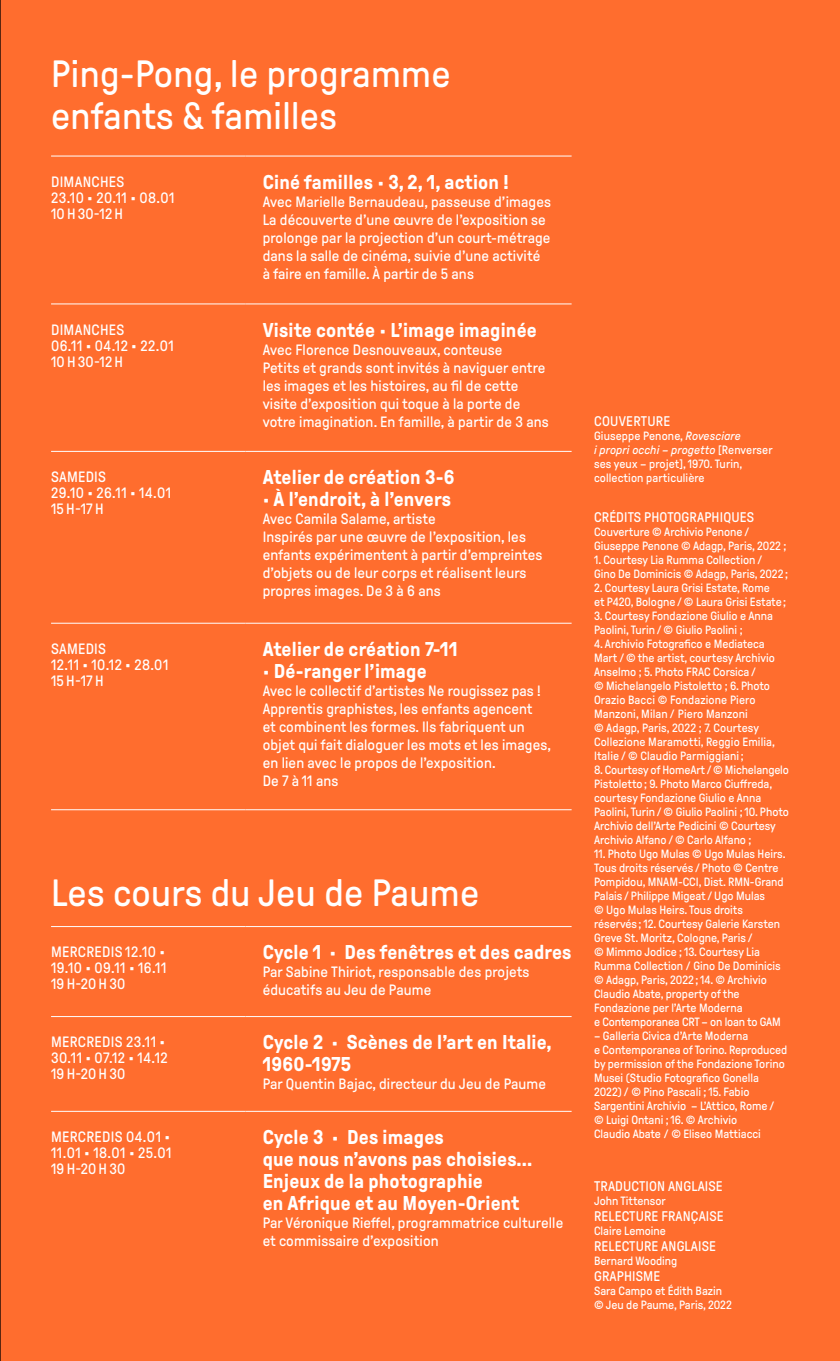
<style>
.page{position:relative;width:840px;height:1361px;background:#fff}
.page>*{position:absolute;margin:0;border:0;box-sizing:border-box;transform-origin:0 0}
.t1{font:38px/42px "GT Pressura";letter-spacing:.01em;color:#fff}
.t2{font:700 20px/22px "GT Pressura";letter-spacing:.01em;color:#fff}
.t3{font:15px/18px "GT Pressura";letter-spacing:.01em;color:#fff}
.t4{font:14px "GT Pressura";letter-spacing:.01em;color:#fff}
.t5{font:12px/14px "GT Pressura";color:#fff}
.s1{font-style:italic}
</style>
<div class="page">
<div style="left:0;top:0;width:839px;height:1361px;background:#ff6d2e"></div>
<hr style="left:51px;top:156px;width:194px;height:1px;background:#fff">
<hr style="left:245px;top:156px;width:326px;height:1px;background:#fff">
<hr style="left:51px;top:303px;width:194px;height:1px;background:#fff">
<hr style="left:245px;top:303px;width:326px;height:1px;background:#fff">
<hr style="left:51px;top:451px;width:194px;height:1px;background:#fff">
<hr style="left:245px;top:451px;width:326px;height:1px;background:#fff">
<hr style="left:51px;top:623px;width:194px;height:1px;background:#fff">
<hr style="left:245px;top:623px;width:326px;height:1px;background:#fff">
<hr style="left:51px;top:809px;width:194px;height:1px;background:#fff">
<hr style="left:245px;top:809px;width:326px;height:1px;background:#fff">
<hr style="left:51px;top:926px;width:194px;height:1px;background:#fff">
<hr style="left:245px;top:926px;width:326px;height:1px;background:#fff">
<hr style="left:51px;top:1016px;width:194px;height:1px;background:#fff">
<hr style="left:245px;top:1016px;width:326px;height:1px;background:#fff">
<hr style="left:51px;top:1111px;width:194px;height:1px;background:#fff">
<hr style="left:245px;top:1111px;width:326px;height:1px;background:#fff">
<hr style="left:0;top:0;width:1px;height:1361px;background:#000">
<h1 class="t1" style="left:51px;top:53px;width:400px">Ping-Pong, le programme enfants &amp; familles</h1>
<p class="t3" style="left:51px;top:174px;width:125px;line-height:16px">DIMANCHES<br>23.10 • 20.11 • 08.01<br>10 H 30-12 H</p>
<h2 class="t2" style="left:262px;top:171px;width:247px">Ciné familles • 3, 2, 1, action !</h2>
<p class="t3" style="left:262px;top:193px;width:289px">Avec Marielle Bernaudeau, passeuse d’images La découverte d’une œuvre de l’exposition se prolonge par la projection d’un court-métrage dans la salle de cinéma, suivie d’une activité à faire en famille. À partir de 5 ans</p>
<p class="t3" style="left:51px;top:322px;width:124px;line-height:16px">DIMANCHES<br>06.11 • 04.12 • 22.01<br>10 H 30-12 H</p>
<h2 class="t2" style="left:262px;top:319px;width:275px">Visite contée • L’image imaginée</h2>
<p class="t3" style="left:262px;top:341px;width:287px">Avec Florence Desnouveaux, conteuse<br>Petits et grands sont invités à naviguer entre les images et les histoires, au fil de cette visite d’exposition qui toque à la porte de votre imagination. En famille, à partir de 3 ans</p>
<p class="t3" style="left:51px;top:469px;width:122px;line-height:16px">SAMEDIS<br>29.10 • 26.11 • 14.01<br>15 H-17 H</p>
<h2 class="t2" style="left:262px;top:467px;width:193px">Atelier de création 3-6</h2>
<h2 class="t2" style="left:262px;top:489px;width:190px">• À l’endroit, à l’envers</h2>
<p class="t3" style="left:262px;top:510px;width:281px">Avec Camila Salame, artiste<br>Inspirés par une œuvre de l’exposition, les enfants expérimentent à partir d’empreintes d’objets ou de leur corps et réalisent leurs propres images. De 3 à 6 ans</p>
<p class="t3" style="left:51px;top:641px;width:119px;line-height:16px">SAMEDIS<br>12.11 • 10.12 • 28.01<br>15 H-17 H</p>
<h2 class="t2" style="left:262px;top:638px;width:196px">Atelier de création 7-11</h2>
<h2 class="t2" style="left:262px;top:660px;width:165px">• Dé-ranger l’image</h2>
<p class="t3" style="left:262px;top:682px;width:289px">Avec le collectif d’artistes Ne rougissez pas !<br>Apprentis graphistes, les enfants agencent<br>et combinent les formes. Ils fabriquent un objet qui fait dialoguer les mots et les images, en lien avec le propos de l’exposition.<br>De 7 à 11 ans</p>
<h1 class="t1" style="left:51px;top:873px;width:429px">Les cours du Jeu de Paume</h1>
<p class="t3" style="left:51px;top:944px;width:117px;line-height:16px;text-align:justify">MERCREDIS 12.10 • 19.10 • 09.11 • 16.11<br>19 H-20 H 30</p>
<h2 class="t2" style="left:262px;top:942px;width:310px">Cycle 1 • Des fenêtres et des cadres</h2>
<p class="t3" style="left:262px;top:963px;width:268px">Par Sabine Thiriot, responsable des projets éducatifs au Jeu de Paume</p>
<p class="t3" style="left:51px;top:1034px;width:118px;line-height:16px">MERCREDIS 23.11 •<br>30.11 • 07.12 • 14.12<br>19 H-20 H 30</p>
<h2 class="t2" style="left:262px;top:1032px;width:290px">Cycle 2 • Scènes de l’art en Italie,<br>1960-1975</h2>
<p class="t3" style="left:262px;top:1075px;width:285px">Par Quentin Bajac, directeur du Jeu de Paume</p>
<p class="t3" style="left:51px;top:1129px;width:122px;line-height:16px;text-align:justify">MERCREDIS 04.01 • 11.01 • 18.01 • 25.01<br>19 H-20 H 30</p>
<h2 class="t2" style="left:262px;top:1126px;width:271px">Cycle 3 • Des images<br>que nous n’avons pas choisies…<br>Enjeux de la photographie<br>en Afrique et au Moyen-Orient</h2>
<p class="t3" style="left:262px;top:1214px;width:302px">Par Véronique Rieffel, programmatrice culturelle et commissaire d’exposition</p>
<p class="t4" style="left:593px;top:414px;width:78px">COUVERTURE</p>
<p class="t5" style="left:593px;top:429px;width:180px">Giuseppe Penone, <span class="s1">Rovesciare<br>i propri occhi – progetto</span> [Renverser ses yeux – projet], 1970. Turin, collection particulière</p>
<p class="t4" style="left:593px;top:509px;width:161px">CRÉDITS PHOTOGRAPHIQUES</p>
<p class="t5" style="left:593px;top:524px;width:194px">Couverture © Archivio Penone /<br>Giuseppe Penone © Adagp, Paris, 2022 ;</p>
<p class="t5" style="left:593px;top:553px;width:195px">1. Courtesy Lia Rumma Collection /<br>Gino De Dominicis © Adagp, Paris, 2022 ;</p>
<p class="t5" style="left:593px;top:581px;width:193px">2. Courtesy Laura Grisi Estate, Rome<br>et P420, Bologne / © Laura Grisi Estate ;</p>
<p class="t5" style="left:593px;top:609px;width:180px">3. Courtesy Fondazione Giulio e Anna<br>Paolini, Turin / © Giulio Paolini ;</p>
<p class="t5" style="left:593px;top:637px;width:182px">4. Archivio Fotografico e Mediateca Mart / © the artist, courtesy Archivio Anselmo ; 5. Photo FRAC Corsica /<br>© Michelangelo Pistoletto ; 6. Photo Orazio Bacci © Fondazione Piero Manzoni, Milan / Piero Manzoni<br>© Adagp, Paris, 2022 ; 7. Courtesy Collezione Maramotti, Reggio Emilia, Italie / © Claudio Parmiggiani ;</p>
<p class="t5" style="left:593px;top:763px;width:196px">8. Courtesy of HomeArt / © Michelangelo Pistoletto ; 9. Photo Marco Ciuffreda, courtesy Fondazione Giulio e Anna Paolini, Turin / © Giulio Paolini ; 10. Photo Archivio dell’Arte Pedicini © Courtesy Archivio Alfano / © Carlo Alfano ;</p>
<p class="t5" style="left:593px;top:847px;width:193px">11. Photo Ugo Mulas © Ugo Mulas Heirs.<br>Tous droits réservés / Photo © Centre Pompidou, MNAM-CCI, Dist. RMN-Grand Palais / Philippe Migeat / Ugo Mulas<br>© Ugo Mulas Heirs. Tous droits réservés ; 12. Courtesy Galerie Karsten Greve St. Moritz, Cologne, Paris /<br>© Mimmo Jodice ; 13. Courtesy Lia Rumma Collection / Gino De Dominicis © Adagp, Paris, 2022 ; 14. © Archivio Claudio Abate, property of the Fondazione per l’Arte Moderna<br>e Contemporanea CRT – on loan to GAM</p>
<p class="t5" style="left:593px;top:1029px;width:194px">– Galleria Civica d’Arte Moderna<br>e Contemporanea of Torino. Reproduced by permission of the Fondazione Torino Musei (Studio Fotografico Gonella 2022) / © Pino Pascali ; 15. Fabio Sargentini Archivio – L’Attico, Rome /<br>© Luigi Ontani ; 16. © Archivio<br>Claudio Abate / © Eliseo Mattiacci</p>
<p class="t4" style="left:593px;top:1179px;width:130px">TRADUCTION ANGLAISE</p>
<p class="t5" style="left:593px;top:1194px;width:73px">John Tittensor</p>
<p class="t4" style="left:593px;top:1209px;width:131px">RELECTURE FRANÇAISE</p>
<p class="t5" style="left:593px;top:1224px;width:73px">Claire Lemoine</p>
<p class="t4" style="left:593px;top:1239px;width:123px">RELECTURE ANGLAISE</p>
<p class="t5" style="left:593px;top:1254px;width:85px">Bernard Wooding</p>
<p class="t4" style="left:593px;top:1269px;width:68px">GRAPHISME</p>
<p class="t5" style="left:593px;top:1284px;width:139px">Sara Campo et Édith Bazin © Jeu de Paume, Paris, 2022</p>
</div>
